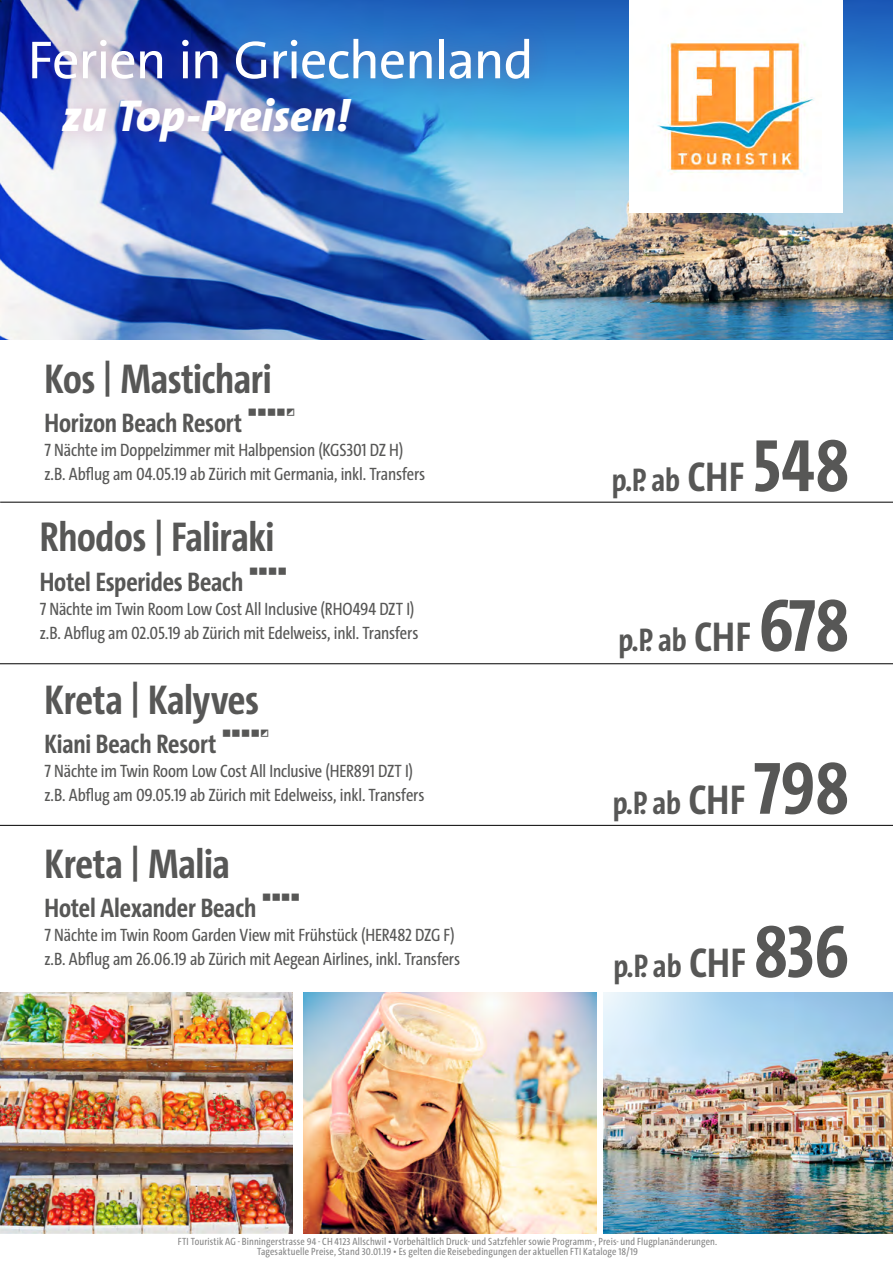
<style>
.page{position:relative;width:893px;height:1263px;background:#fff}
.page>*{position:absolute;margin:0;border:0;box-sizing:border-box;transform-origin:0 0}
.t1{font:54px "The Sans B W5 Plain";letter-spacing:-.02em;color:#fff}
.t2{font:italic 800 45px "The Sans B W8";letter-spacing:-.005em;color:#fff}
.t3{font:700 42px "The Sans Cd LF7";letter-spacing:-.01em;color:#575756}
.t4{font:700 33px "The Sans Cd LF7";color:#575756}
.t5{font:700 27px "The Sans Cd LF7";letter-spacing:-.005em;color:#575756}
.t6{font:18px/24px "The Sans Cd LF5 Plain";letter-spacing:-.01em;color:#575756}
.t7{font:10.5px/10.5px "The Sans Cd LF5 Plain";letter-spacing:.015em;color:#878787;text-align:center}
.s1{font-family:"The Sans B W7";font-size:36px}
.s2{font-size:42px}
.s3{font-size:75px}
</style>
<div class="page">
<img style="left:0;top:0;width:893px;height:340px">
<img style="left:629px;top:0;width:213px;height:212px">
<hr style="left:0;top:502px;width:893px;height:1px;background:#000">
<hr style="left:0;top:663px;width:893px;height:1px;background:#000">
<hr style="left:0;top:825px;width:893px;height:1px;background:#000">
<img style="left:303px;top:993px;width:293px;height:240px">
<img style="left:604px;top:993px;width:289px;height:240px">
<img style="left:0;top:993px;width:293px;height:240px">
<div style="left:11px;top:18px;width:540px;height:145px;background:#ad2b66;opacity:.31"></div>
<h1 class="t1" style="left:28px;top:25px;width:507px">Ferien in Griechenland</h1>
<h2 class="t2" style="left:62px;top:87px;width:289px">zu Top-Preisen!</h2>
<h3 class="t3" style="left:45px;top:352px;width:229px">Kos <span class="s1">|</span> Mastichari</h3>
<h3 class="t5" style="left:45px;top:406px;width:199px">Horizon Beach Resort</h3>
<p class="t6" style="left:45px;top:438px;width:382px">7 Nächte im Doppelzimmer mit Halbpension (KGS301 DZ H) z.B. Abflug am 04.05.19 ab Zürich mit Germania, inkl. Transfers</p>
<h3 class="t4" style="left:612px;top:459px;width:239px">p.P. ab <span class="s2">CHF</span> <span class="s3">548</span></h3>
<h3 class="t3" style="left:40px;top:510px;width:236px">Rhodos <span class="s1">|</span> Faliraki</h3>
<h3 class="t5" style="left:40px;top:564px;width:205px">Hotel Esperides Beach</h3>
<p class="t6" style="left:40px;top:596px;width:380px">7 Nächte im Twin Room Low Cost All Inclusive (RHO494 DZT I) z.B. Abflug am 02.05.19 ab Zürich mit Edelweiss, inkl. Transfers</p>
<h3 class="t4" style="left:618px;top:618px;width:232px">p.P. ab <span class="s2">CHF</span> <span class="s3">678</span></h3>
<h3 class="t3" style="left:45px;top:673px;width:216px">Kreta <span class="s1">|</span> Kalyves</h3>
<h3 class="t5" style="left:45px;top:727px;width:173px">Kiani Beach Resort</h3>
<p class="t6" style="left:45px;top:759px;width:381px">7 Nächte im Twin Room Low Cost All Inclusive (HER891 DZT I) z.B. Abflug am 09.05.19 ab Zürich mit Edelweiss, inkl. Transfers</p>
<h3 class="t4" style="left:613px;top:781px;width:238px">p.P. ab <span class="s2">CHF</span> <span class="s3">798</span></h3>
<h3 class="t3" style="left:45px;top:836px;width:187px">Kreta <span class="s1">|</span> Malia</h3>
<h3 class="t5" style="left:45px;top:891px;width:213px">Hotel Alexander Beach</h3>
<p class="t6" style="left:45px;top:922px;width:417px">7 Nächte im Twin Room Garden View mit Frühstück (HER482 DZG F) z.B. Abflug am 26.06.19 ab Zürich mit Aegean Airlines, inkl. Transfers</p>
<h3 class="t4" style="left:613px;top:945px;width:237px">p.P. ab <span class="s2">CHF</span> <span class="s3">836</span></h3>
<p class="t7" style="left:178px;top:1236px;width:541px">FTI Touristik AG - Binningerstrasse 94 - CH 4123 Allschwil • Vorbehältlich Druck- und Satzfehler sowie Programm-, Preis- und Flugplanänderungen.<br>Tagesaktuelle Preise, Stand 30.01.19 • Es gelten die Reisebedingungen der aktuellen FTI Kataloge 18/19</p>
</div>
